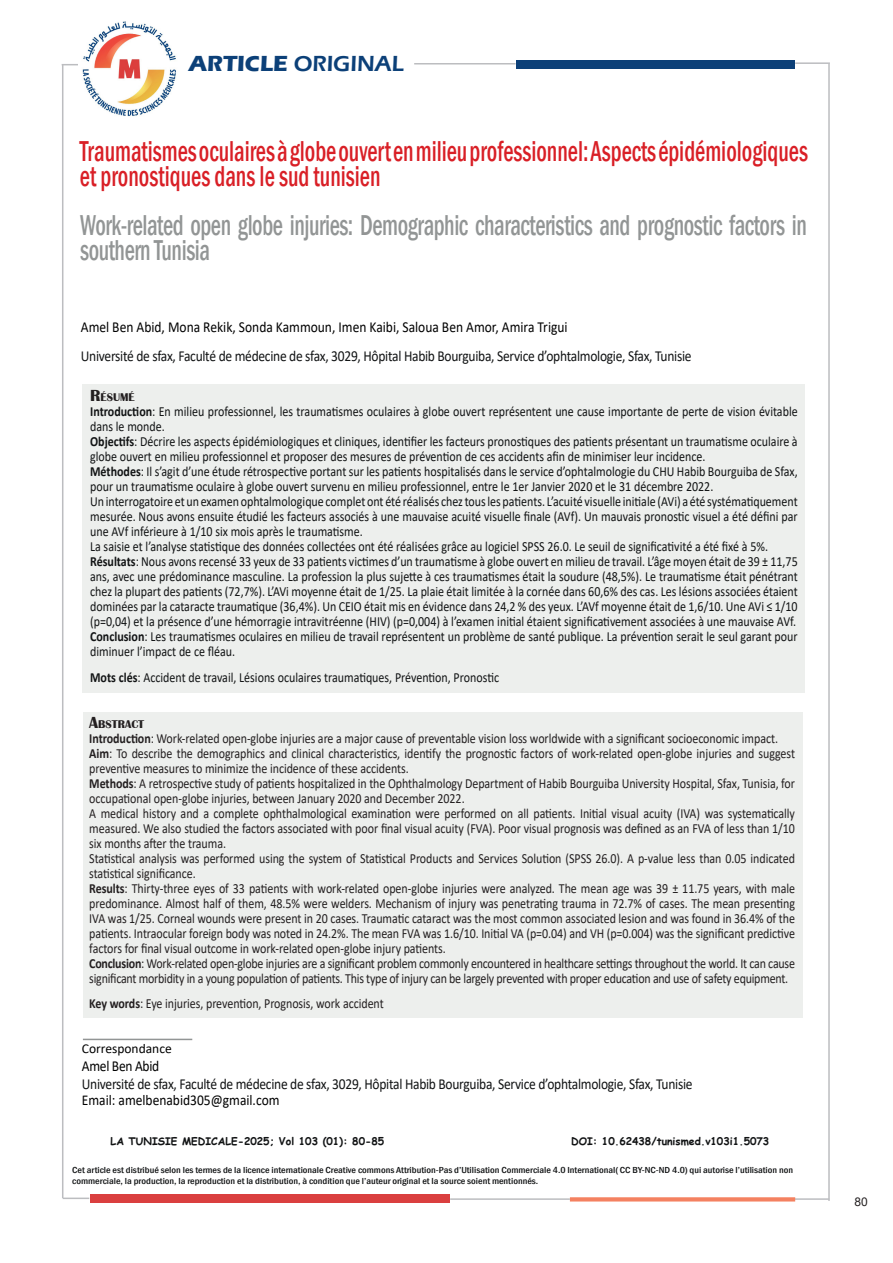
<style>
.page{position:relative;width:893px;height:1263px;background:#fff}
.page>*{position:absolute;margin:0;border:0;box-sizing:border-box;transform-origin:0 0}
.t1{font:500 condensed 29.55px/25.5px "Franklin Gothic";color:#d91f26;scale:.77 1}
.t2{font:500 condensed 29.55px/25.5px "Franklin Gothic";letter-spacing:-.02em;color:#929595;scale:.77 1}
.t3{font:600 22.5px "Eras ITC";color:#0c4078}
.t4{font:15.3px "Calibri";letter-spacing:-.02em;color:#111314;scale:.88 1}
.t5{font:15.3px "Calibri";color:#000;scale:.88 1}
.t6{font:15.3px "Calibri";letter-spacing:-.02em;color:#000;scale:.88 1}
.t7{font:15px "Calibri";color:#000;scale:.9 1}
.t8{font:13.95px/15px "Calibri";color:#111314;scale:.86 1}
.t9{font:13.95px/15px "Calibri";letter-spacing:-.005em;color:#231f20;scale:.86 1}
.t10{font:13.5px "Calibri";color:#000}
.t11{font:12px "Arial";color:#231f20}
.t12{font:700 11.55px "Britannic";color:#231f20}
.t13{font:700 10.5px "Comic Sans MS";color:#111314}
.t14{font:500 condensed 9px "Franklin Gothic";color:#111314;scale:1.13 1}
.s1{font-weight:700}
.s2{font-size:16.5px}
</style>
<div class="page">
<div style="left:82px;top:384px;width:723px;height:309px;background:#edefed"></div>
<div style="left:83px;top:712px;width:720px;height:306px;background:#edefed"></div>
<hr style="left:83px;top:1039px;width:109px;height:1px;background:#929595">
<div style="left:516px;top:60px;width:278px;height:8px;background:#0c4078"></div>
<svg style="left:62px;top:64px;width:16px;height:1px"></svg>
<hr style="left:62px;top:65px;width:1px;height:1133px;background:#bcbdc0">
<hr style="left:828px;top:64px;width:2px;height:1137px;background:#bcbdc0">
<hr style="left:795px;top:62px;width:35px;height:2px;background:#bcbdc0">
<hr style="left:414px;top:63px;width:102px;height:2px;background:#bcbdc0">
<div style="left:90px;top:1194px;width:359px;height:9px;background:#da3f3f"></div>
<hr style="left:794px;top:1198px;width:35px;height:2px;background:#bcbdc0">
<svg style="left:570px;top:1197px;width:225px;height:4px"></svg>
<hr style="left:450px;top:1198px;width:120px;height:2px;background:#bcbdc0">
<hr style="left:63px;top:1197px;width:26px;height:2px;background:#bcbdc0">
<img style="left:82px;top:21px;width:94px;height:96px">
<p class="t3" style="left:189px;top:51px;width:216px"><span class="s1">ARTICLE</span> ORIGINAL</p>
<p class="t1" style="left:80px;top:138px;width:947px">Traumatismes oculaires à globe ouvert en milieu professionnel: Aspects épidémiologiques et pronostiques dans le sud tunisien</p>
<p class="t2" style="left:80px;top:212px;width:945px">Work-related open globe injuries: Demographic characteristics and prognostic factors in southern Tunisia</p>
<p class="t5" style="left:81px;top:317px;width:555px">Amel Ben Abid, Mona Rekik, Sonda Kammoun, Imen Kaibi, Saloua Ben Amor, Amira Trigui</p>
<p class="t4" style="left:81px;top:345px;width:696px">Université de sfax, Faculté de médecine de sfax, 3029, Hôpital Habib Bourguiba, Service d’ophtalmologie, Sfax, Tunisie</p>
<p class="t12" style="left:90px;top:391px;width:46px"><span class="s2">R</span>ÉSUMÉ</p>
<p class="t8" style="left:90px;top:403px;width:824px"><span class="s1">Introduction</span>: En milieu professionnel, les traumatismes oculaires à globe ouvert représentent une cause importante de perte de vision évitable dans le monde.</p>
<p class="t8" style="left:90px;top:433px;width:824px"><span class="s1">Objectifs</span>: Décrire les aspects épidémiologiques et cliniques, identifier les facteurs pronostiques des patients présentant un traumatisme oculaire à globe ouvert en milieu professionnel et proposer des mesures de prévention de ces accidents afin de minimiser leur incidence.</p>
<p class="t8" style="left:90px;top:463px;width:824px"><span class="s1">Méthodes</span>: Il s’agit d’une étude rétrospective portant sur les patients hospitalisés dans le service d’ophtalmologie du CHU Habib Bourguiba de Sfax, pour un traumatisme oculaire à globe ouvert survenu en milieu professionnel, entre le 1er Janvier 2020 et le 31 décembre 2022.</p>
<p class="t8" style="left:90px;top:493px;width:824px;text-align:justify">Un interrogatoire et un examen ophtalmologique complet ont été réalisés chez tous les patients. L’acuité visuelle initiale (AVi) a été systématiquement mesurée. Nous avons ensuite étudié les facteurs associés à une mauvaise acuité visuelle finale (AVf). Un mauvais pronostic visuel a été défini par une AVf inférieure à 1/10 six mois après le traumatisme.</p>
<p class="t8" style="left:90px;top:538px;width:790px">La saisie et l’analyse statistique des données collectées ont été réalisées grâce au logiciel SPSS 26.0. Le seuil de significativité a été fixé à 5%.</p>
<p class="t8" style="left:90px;top:553px;width:824px;text-align:justify"><span class="s1">Résultats</span>: Nous avons recensé 33 yeux de 33 patients victimes d’un traumatisme à globe ouvert en milieu de travail. L’âge moyen était de 39 ± 11,75 ans, avec une prédominance masculine. La profession la plus sujette à ces traumatismes était la soudure (48,5%). Le traumatisme était pénétrant chez la plupart des patients (72,7%). L’AVi moyenne était de 1/25. La plaie était limitée à la cornée dans 60,6% des cas. Les lésions associées étaient dominées par la cataracte traumatique (36,4%). Un CEIO était mis en évidence dans 24,2 % des yeux. L’AVf moyenne était de 1,6/10. Une AVi ≤ 1/10 (p=0,04) et la présence d’une hémorragie intravitréenne (HIV) (p=0,004) à l’examen initial étaient significativement associées à une mauvaise AVf.</p>
<p class="t8" style="left:90px;top:628px;width:824px"><span class="s1">Conclusion</span>: Les traumatismes oculaires en milieu de travail représentent un problème de santé publique. La prévention serait le seul garant pour diminuer l’impact de ce fléau.</p>
<p class="t8" style="left:90px;top:669px;width:477px"><span class="s1">Mots clés</span>: Accident de travail, Lésions oculaires traumatiques, Prévention, Pronostic</p>
<p class="t12" style="left:89px;top:717px;width:56px"><span class="s2">A</span>BSTRACT</p>
<p class="t9" style="left:89px;top:730px;width:802px"><span class="s1">Introduction</span>: Work-related open-globe injuries are a major cause of preventable vision loss worldwide with a significant socioeconomic impact.</p>
<p class="t9" style="left:89px;top:745px;width:822px"><span class="s1">Aim</span>: To describe the demographics and clinical characteristics, identify the prognostic factors of work-related open-globe injuries and suggest preventive measures to minimize the incidence of these accidents.</p>
<p class="t9" style="left:89px;top:775px;width:822px"><span class="s1">Methods</span>: A retrospective study of patients hospitalized in the Ophthalmology Department of Habib Bourguiba University Hospital, Sfax, Tunisia, for occupational open-globe injuries, between January 2020 and December 2022.</p>
<p class="t9" style="left:89px;top:805px;width:822px;text-align:justify">A medical history and a complete ophthalmological examination were performed on all patients. Initial visual acuity (IVA) was systematically measured. We also studied the factors associated with poor final visual acuity (FVA). Poor visual prognosis was defined as an FVA of less than 1/10 six months after the trauma.</p>
<p class="t9" style="left:89px;top:850px;width:822px">Statistical analysis was performed using the system of Statistical Products and Services Solution (SPSS 26.0). A p-value less than 0.05 indicated statistical significance.</p>
<p class="t9" style="left:89px;top:880px;width:822px;text-align:justify"><span class="s1">Results</span>: Thirty-three eyes of 33 patients with work-related open-globe injuries were analyzed. The mean age was 39 ± 11.75 years, with male predominance. Almost half of them, 48.5% were welders. Mechanism of injury was penetrating trauma in 72.7% of cases. The mean presenting IVA was 1/25. Corneal wounds were present in 20 cases. Traumatic cataract was the most common associated lesion and was found in 36.4% of the patients. Intraocular foreign body was noted in 24.2%. The mean FVA was 1.6/10. Initial VA (p=0.04) and VH (p=0.004) was the significant predictive factors for final visual outcome in work-related open-globe injury patients.</p>
<p class="t9" style="left:89px;top:955px;width:822px"><span class="s1">Conclusion</span>: Work-related open-globe injuries are a significant problem commonly encountered in healthcare settings throughout the world. It can cause significant morbidity in a young population of patients. This type of injury can be largely prevented with proper education and use of safety equipment.</p>
<p class="t9" style="left:89px;top:996px;width:344px"><span class="s1">Key words</span>: Eye injuries, prevention, Prognosis, work accident</p>
<p class="t10" style="left:82px;top:1039px;width:91px">Correspondance</p>
<p class="t6" style="left:82px;top:1055px;width:90px">Amel Ben Abid</p>
<p class="t4" style="left:82px;top:1073px;width:696px">Université de sfax, Faculté de médecine de sfax, 3029, Hôpital Habib Bourguiba, Service d’ophtalmologie, Sfax, Tunisie</p>
<p class="t7" style="left:82px;top:1090px;width:221px">Email: amelbenabid305@gmail.com</p>
<p class="t13" style="left:111px;top:1133px;width:275px">LA TUNISIE MEDICALE-2025; Vol 103 (01): 80-85</p>
<p class="t13" style="left:571px;top:1133px;width:200px">DOI: 10.62438/tunismed.v103i1.5073</p>
<p class="t14" style="left:72px;top:1164px;width:639px">Cet article est distribué selon les termes de la licence internationale Creative commons Attribution-Pas d’Utilisation Commerciale 4.0 International( CC BY-NC-ND 4.0) qui autorise l’utilisation non</p>
<p class="t14" style="left:72px;top:1175px;width:414px">commerciale, la production, la reproduction et la distribution, à condition que l’auteur original et la source soient mentionnés.</p>
<p class="t11" style="left:854px;top:1194px;width:15px">80</p>
</div>
